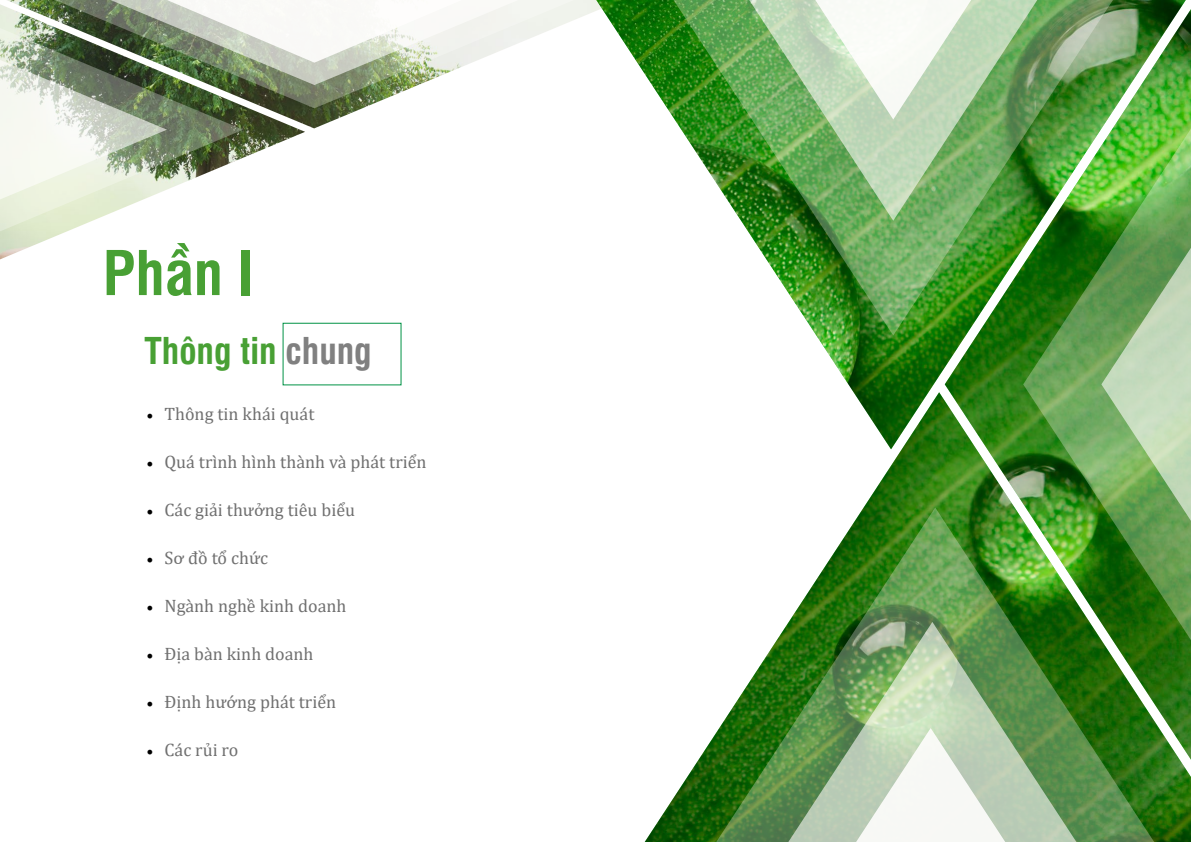
<style>
.page{position:relative;width:1191px;height:842px;background:#fff}
.page>*{position:absolute;margin:0;border:0;box-sizing:border-box;transform-origin:0 0}
.t1{font:700 60px "UTM Swiss Condensed";color:#48a034}
.t2{font:700 36px "UTM Swiss Condensed";color:#48a034}
.t3{font:18px "Cambria";color:#707070}
.s1{color:#808080}
.s2{font-family:"Minion Pro";color:#000}
</style>
<div class="page">
<img style="left:0;top:0;width:596px;height:259px">
<svg style="left:0;top:199px;width:243px;height:32px"></svg>
<svg style="left:518px;top:0;width:56px;height:108px"></svg>
<svg style="left:0;top:0;width:518px;height:199px"></svg>
<img style="left:596px;top:0;width:595px;height:842px">
<svg style="left:715px;top:507px;width:440px;height:335px"></svg>
<svg style="left:788px;top:622px;width:288px;height:220px;background:#76a169"></svg>
<svg style="left:856px;top:728px;width:149px;height:114px"></svg>
<img style="left:1023px;top:129px;width:168px;height:511px">
<svg style="left:1101px;top:248px;width:90px;height:273px;background:#9abf8c"></svg>
<img style="left:673px;top:0;width:440px;height:335px">
<svg style="left:749px;top:0;width:288px;height:221px;background:#7aaf6d"></svg>
<svg style="left:815px;top:0;width:156px;height:119px"></svg>
<h1 class="t1" style="left:103px;top:226px;width:153px">Phần I</h1>
<h2 class="t2" style="left:145px;top:323px;width:229px">Thông tin <span class="s1">chung</span></h2>
<p class="t3" style="left:146px;top:403px;width:169px"><span class="s2">•</span> Thông tin khái quát</p>
<p class="t3" style="left:146px;top:451px;width:282px"><span class="s2">•</span> Quá trình hình thành và phát triển</p>
<p class="t3" style="left:146px;top:499px;width:210px"><span class="s2">•</span> Các giải thưởng tiêu biểu</p>
<p class="t3" style="left:146px;top:547px;width:123px"><span class="s2">•</span> Sơ đồ tổ chức</p>
<p class="t3" style="left:146px;top:595px;width:201px"><span class="s2">•</span> Ngành nghề kinh doanh</p>
<p class="t3" style="left:146px;top:643px;width:169px"><span class="s2">•</span> Địa bàn kinh doanh</p>
<p class="t3" style="left:146px;top:691px;width:191px"><span class="s2">•</span> Định hướng phát triển</p>
<p class="t3" style="left:146px;top:739px;width:93px"><span class="s2">•</span> Các rủi ro</p>
</div>
